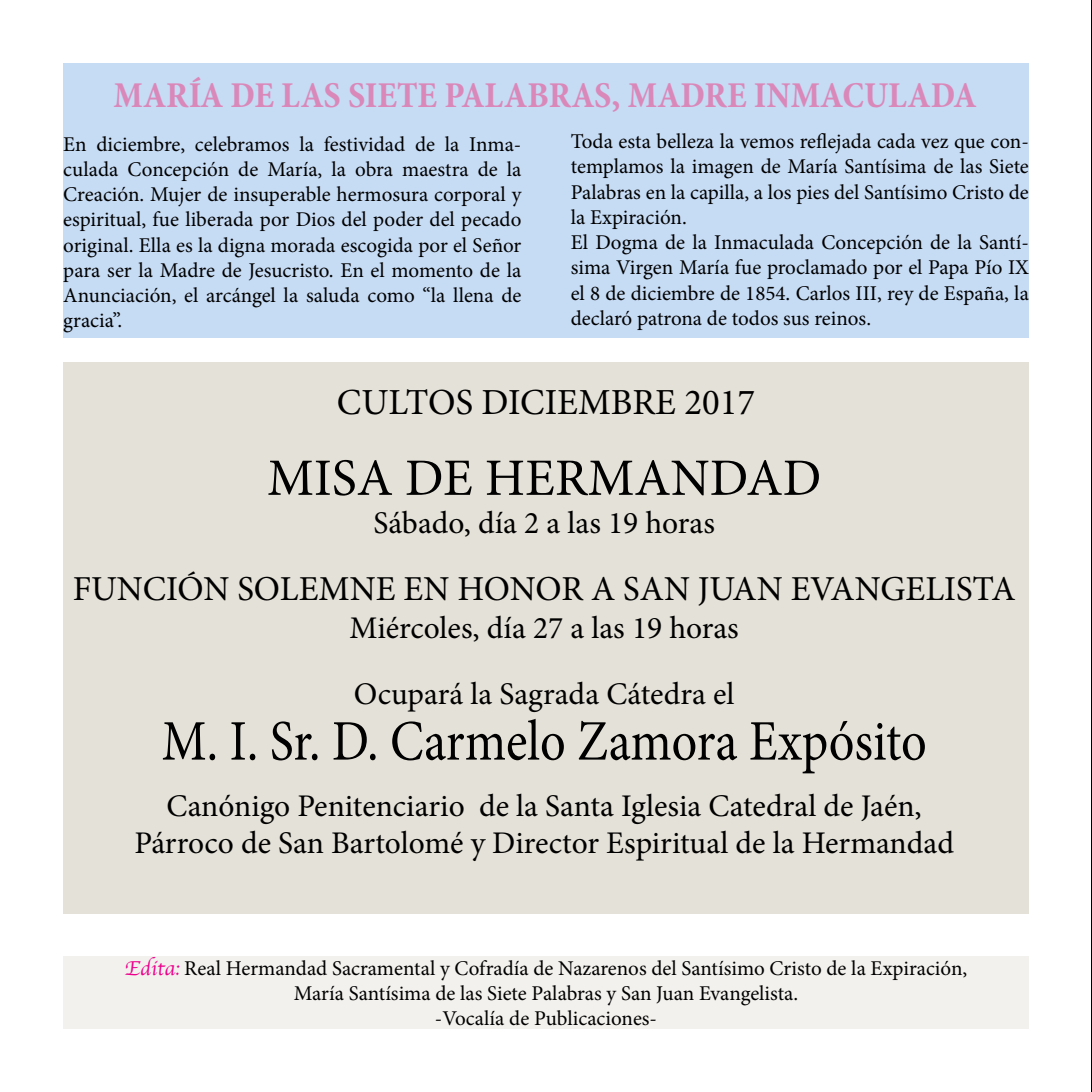
<style>
.page{position:relative;width:1092px;height:1092px;background:#fff}
.page>*{position:absolute;margin:0;border:0;box-sizing:border-box;transform-origin:0 0}
.t1{font:57.4px "Minion Pro";letter-spacing:.005em;color:#000;scale:.88 1}
.t2{font:52.5px "Minion Pro";color:#000}
.t3{font:700 condensed 36.75px "Minion Pro";color:#da88ba}
.t4{font:36.75px "Minion Pro";color:#000}
.t5{font:35px "Minion Pro";color:#000}
.t6{font:31.5px/65.8px "Minion Pro";color:#000}
.t7{font:21px/25.2px "Minion Pro";color:#000;text-align:center}
.s1{font-family:"Apple Chancery";color:#ec008c}
</style>
<div class="page">
<div style="left:63px;top:63px;width:965px;height:274px;background:#c6dbf4"></div>
<div style="left:63px;top:956px;width:965px;height:72px;background:#f3f1ed"></div>
<div style="left:63px;top:362px;width:966px;height:551px;background:#e4e1d8"></div>
<hr style="left:1091px;top:0;width:1px;height:1091px;background:#000105">
<h3 class="t3" style="left:114px;top:70px;width:864px">MARÍA DE LAS SIETE PALABRAS, MADRE INMACULADA</h3>
<p class="t7" style="left:63px;top:131px;width:460px;text-align:justify">En diciembre, celebramos la festividad de la Inma&shy;culada Concepción de María, la obra maestra de la Creación. Mujer de insuperable hermosura corporal y espiritual, fue liberada por Dios del poder del pecado original. Ella es la digna morada escogida por el Señor para ser la Madre de Jesucristo. En el momento de la Anunciación, el arcángel la saluda como “la llena de gracia”.</p>
<p class="t7" style="left:570px;top:129px;width:459px;text-align:left">Toda esta belleza la vemos reflejada cada vez que con&shy;templamos la imagen de María Santísima de las Siete Palabras en la capilla, a los pies del Santísimo Cristo de la Expiración.<br>El Dogma de la Inmaculada Concepción de la Santí&shy;sima Virgen María fue proclamado por el Papa Pío IX el 8 de diciembre de 1854. Carlos III, rey de España, la declaró patrona de todos sus reinos.</p>
<h3 class="t4" style="left:337px;top:377px;width:419px">CULTOS DICIEMBRE 2017</h3>
<h2 class="t2" style="left:267px;top:443px;width:555px">MISA DE HERMANDAD</h2>
<h3 class="t6" style="left:373px;top:490px;width:343px">Sábado, día 2 a las 19 horas</h3>
<h3 class="t5" style="left:73px;top:565px;width:944px">FUNCIÓN SOLEMNE EN HONOR A SAN JUAN EVANGELISTA</h3>
<h3 class="t6" style="left:349px;top:595px;width:391px">Miércoles, día 27 a las 19 horas<br>Ocupará la Sagrada Cátedra el</h3>
<h1 class="t1" style="left:161px;top:702px;width:870px">M. I. Sr. D. Carmelo Zamora Expósito</h1>
<h3 class="t6" style="left:134px;top:786px;width:821px;line-height:37.8px;text-align:center">Canónigo Penitenciario de la Santa Iglesia Catedral de Jaén,<br>Párroco de San Bartolomé y Director Espiritual de la Hermandad</h3>
<p class="t7" style="left:125px;top:955px;width:844px"><span class="s1">Edita:</span> Real Hermandad Sacramental y Cofradía de Nazarenos del Santísimo Cristo de la Expiración,<br>María Santísima de las Siete Palabras y San Juan Evangelista.<br>-Vocalía de Publicaciones-</p>
</div>
